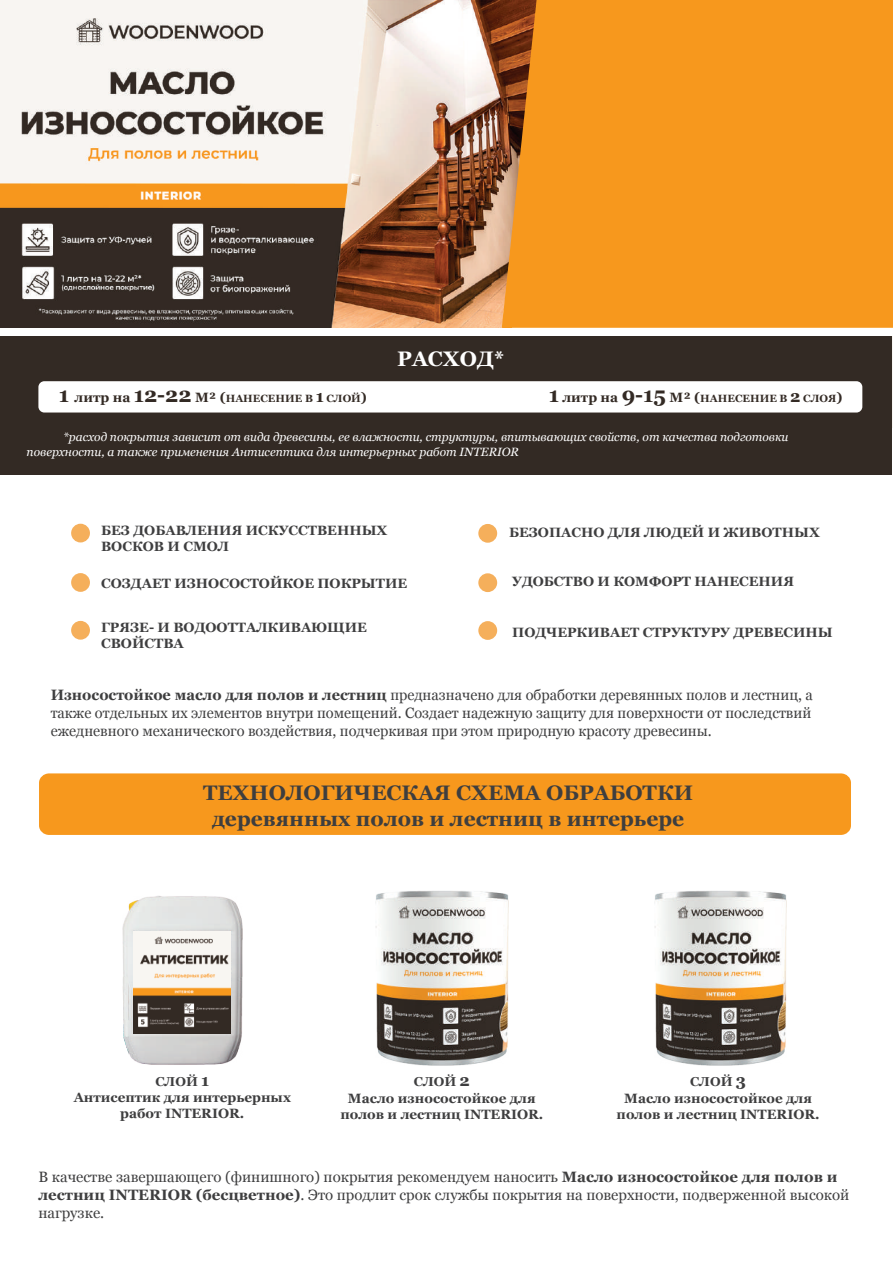
<style>
.page{position:relative;width:893px;height:1263px;background:#fff}
.page>*{position:absolute;margin:0;border:0;box-sizing:border-box;transform-origin:0 0}
.t1{font:700 21px/25.2px "Georgia";color:#3e3e3f;text-align:center}
.t2{font:700 21px "Georgia";color:#fff}
.t3{font:15px/18px "Georgia";color:#3e3e3f;text-align:justify}
.t4{font:700 13.5px/16.2px "Georgia";color:#3e3e3f;text-align:center}
.t5{font:700 12.9px "Georgia";color:#3e3e3f}
.t6{font:italic 12px/14.4px "Georgia";color:#fff}
.t7{font:700 10.5px "Georgia";color:#332a24}
.s1{font-size:21px}
.s2{font-size:13.5px}
.s3{font-size:16.5px}
.s4{font-weight:700}
</style>
<div class="page">
<div style="left:0;top:331px;width:891px;height:144px;background:#332a24"></div>
<img style="left:124px;top:896px;width:119px;height:169px">
<img style="left:136px;top:932px;width:94px;height:102px">
<svg style="left:122px;top:921px;width:14px;height:134px"></svg>
<img style="left:0;top:0;width:502px;height:328px">
<div style="left:502px;top:0;width:391px;height:328px;background:#f7981d"></div>
<div style="left:0;top:328px;width:893px;height:8px;background:#fff"></div>
<div style="left:38px;top:381px;width:824px;height:31px;background:#fff;border-radius:6px"></div>
<div style="left:71px;top:524px;width:19px;height:18px;background:#f5af5b;border-radius:50%"></div>
<div style="left:71px;top:573px;width:19px;height:19px;background:#f5af5b;border-radius:50%"></div>
<div style="left:71px;top:621px;width:19px;height:19px;background:#f5af5b;border-radius:50%"></div>
<div style="left:478px;top:524px;width:19px;height:19px;background:#f5af5b;border-radius:50%"></div>
<div style="left:478px;top:573px;width:19px;height:19px;background:#f5af5b;border-radius:50%"></div>
<div style="left:478px;top:621px;width:19px;height:19px;background:#f5af5b;border-radius:50%"></div>
<div style="left:39px;top:773px;width:812px;height:62px;background:#f7981d;border-radius:10px"></div>
<img style="left:376px;top:891px;width:132px;height:174px">
<img style="left:654px;top:891px;width:133px;height:174px">
<h1 class="t2" style="left:397px;top:345px;width:108px">РАСХОД*</h1>
<p class="t7" style="left:59px;top:391px;width:310px"><span class="s1">1</span> <span class="s2">литр на</span> <span class="s1">12-22</span> <span class="s2">М² (</span>НАНЕСЕНИЕ В <span class="s3">1</span> СЛОЙ<span class="s2">)</span></p>
<p class="t7" style="left:549px;top:391px;width:295px"><span class="s1">1</span> <span class="s2">литр на</span> <span class="s1">9-15</span> <span class="s2">М² (</span>НАНЕСЕНИЕ В <span class="s3">2</span> СЛОЯ<span class="s2">)</span></p>
<p class="t6" style="left:27px;top:430px;width:763px;text-indent:37px">*расход покрытия зависит от вида древесины, ее влажности, структуры, впитывающих свойств, от качества подготовки поверхности, а также применения Антисептика для интерьерных работ INTERIOR</p>
<p class="t4" style="left:101px;top:522px;width:288px;text-align:left">БЕЗ ДОБАВЛЕНИЯ ИСКУССТВЕННЫХ<br>ВОСКОВ И СМОЛ</p>
<p class="t4" style="left:101px;top:575px;width:308px">СОЗДАЕТ ИЗНОСОСТОЙКОЕ ПОКРЫТИЕ</p>
<p class="t4" style="left:509px;top:524px;width:312px">БЕЗОПАСНО ДЛЯ ЛЮДЕЙ И ЖИВОТНЫХ</p>
<p class="t4" style="left:512px;top:573px;width:283px">УДОБСТВО И КОМФОРТ НАНЕСЕНИЯ</p>
<p class="t4" style="left:101px;top:619px;width:267px;text-align:left">ГРЯЗЕ- И ВОДООТТАЛКИВАЮЩИЕ<br>СВОЙСТВА</p>
<p class="t4" style="left:512px;top:624px;width:322px">ПОДЧЕРКИВАЕТ СТРУКТУРУ ДРЕВЕСИНЫ</p>
<p class="t3" style="left:51px;top:686px;width:764px"><span class="s4">Износостойкое масло для полов и лестниц</span> предназначено для обработки деревянных полов и лестниц, а также отдельных их элементов внутри помещений. Создает надежную защиту для поверхности от последствий ежедневного механического воздействия, подчеркивая при этом природную красоту древесины.</p>
<h1 class="t1" style="left:203px;top:780px;width:491px">ТЕХНОЛОГИЧЕСКАЯ СХЕМА ОБРАБОТКИ деревянных полов и лестниц в интерьере</h1>
<p class="t5" style="left:155px;top:1073px;width:55px">СЛОЙ <span class="s3">1</span></p>
<p class="t4" style="left:74px;top:1089px;width:219px">Антисептик для интерьерных работ INTERIOR.</p>
<p class="t5" style="left:414px;top:1073px;width:58px">СЛОЙ <span class="s3">2</span></p>
<p class="t4" style="left:340px;top:1090px;width:205px">Масло износостойкое для полов и лестниц INTERIOR.</p>
<p class="t5" style="left:690px;top:1073px;width:58px">СЛОЙ <span class="s3">3</span></p>
<p class="t4" style="left:617px;top:1090px;width:205px">Масло износостойкое для полов и лестниц INTERIOR.</p>
<p class="t3" style="left:38px;top:1168px;width:812px;text-align:left">В качестве завершающего (финишного) покрытия рекомендуем наносить <span class="s4">Масло износостойкое для полов и лестниц INTERIOR (бесцветное)</span>. Это продлит срок службы покрытия на поверхности, подверженной высокой нагрузке.</p>
</div>
